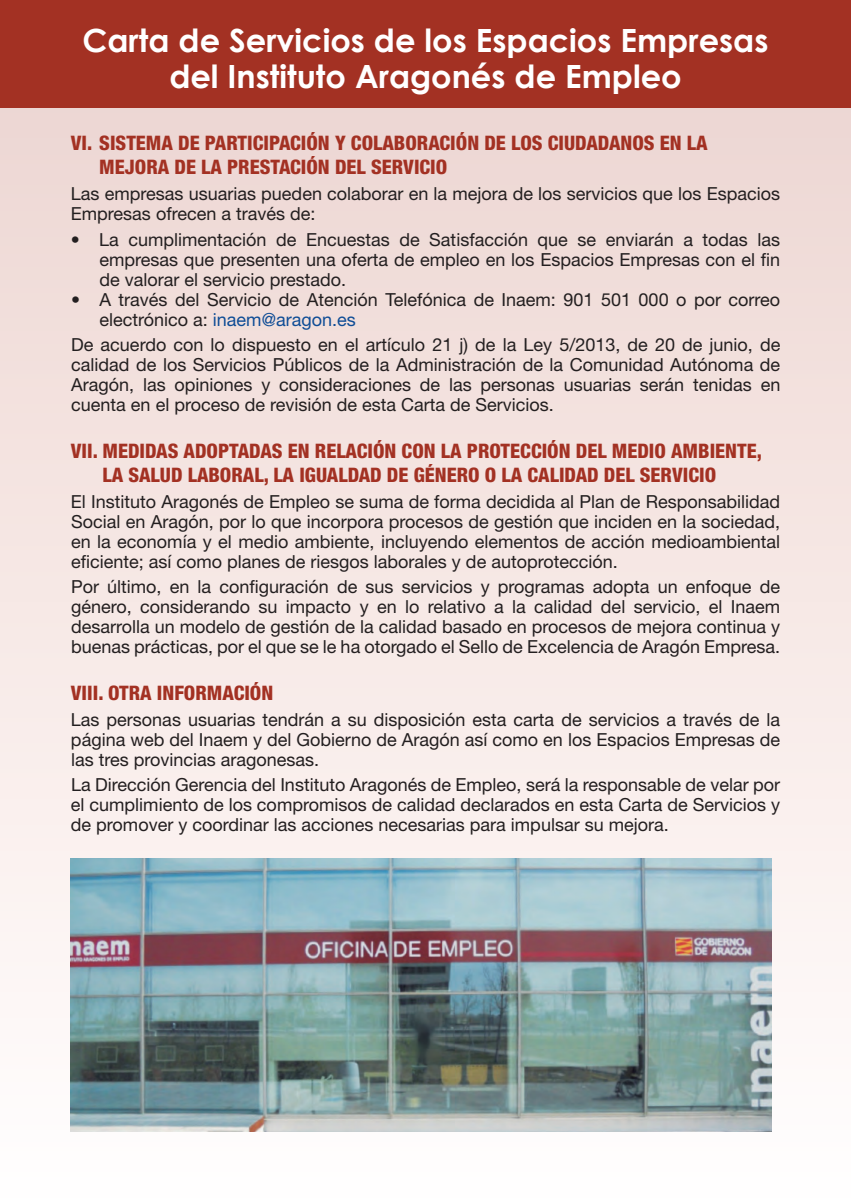
<style>
.page{position:relative;width:851px;height:1202px;background:#fff}
.page>*{position:absolute;margin:0;border:0;box-sizing:border-box;transform-origin:0 0}
.t1{font:700 32px/36px "Century Gothic";color:#fff;text-align:center}
.t2{font:800 condensed 20px/24px "Helvetica Neue LT Std";color:#a33123}
.t3{font:18px/20px "Helvetica Neue LT Std";color:#231f20;text-align:justify}
.s1{color:#0f4d96}
</style>
<div class="page">
<div style="left:0;top:108px;width:850px;height:1094px;background:linear-gradient(to bottom,#eed7d3,#fffdfd)"></div>
<div style="left:0;top:0;width:850px;height:108px;background:#a33123"></div>
<img style="left:71px;top:859px;width:700px;height:272px">
<h1 class="t1" style="left:82px;top:22px;width:687px">Carta de Servicios de los Espacios Empresas del Instituto Aragonés de Empleo</h1>
<p class="t2" style="left:99px;top:131px;width:609px;text-indent:-28px">VI. SISTEMA DE PARTICIPACIÓN Y COLABORACIÓN DE LOS CIUDADANOS EN LA<br>MEJORA DE LA PRESTACIÓN DEL SERVICIO</p>
<p class="t3" style="left:71px;top:183px;width:710px">Las empresas usuarias pueden colaborar en la mejora de los servicios que los Espacios<br>Empresas ofrecen a través de:</p>
<p class="t3" style="left:99px;top:229px;width:682px;text-indent:-28px">• La cumplimentación de Encuestas de Satisfacción que se enviarán a todas las empresas que presenten una oferta de empleo en los Espacios Empresas con el fin de valorar el servicio prestado.</p>
<p class="t3" style="left:99px;top:289px;width:682px;text-indent:-28px">• A través del Servicio de Atención Telefónica de Inaem: 901 501 000 o por correo electrónico a: <span class="s1">inaem@aragon.es</span></p>
<p class="t3" style="left:71px;top:335px;width:710px">De acuerdo con lo dispuesto en el artículo 21 j) de la Ley 5/2013, de 20 de junio, de calidad de los Servicios Públicos de la Administración de la Comunidad Autónoma de Aragón, las opiniones y consideraciones de las personas usuarias serán tenidas en cuenta en el proceso de revisión de esta Carta de Servicios.</p>
<p class="t2" style="left:102px;top:439px;width:661px;text-indent:-32px">VII. MEDIDAS ADOPTADAS EN RELACIÓN CON LA PROTECCIÓN DEL MEDIO AMBIENTE,<br>LA SALUD LABORAL, LA IGUALDAD DE GÉNERO O LA CALIDAD DEL SERVICIO</p>
<p class="t3" style="left:71px;top:491px;width:710px">El Instituto Aragonés de Empleo se suma de forma decidida al Plan de Responsabilidad Social en Aragón, por lo que incorpora procesos de gestión que inciden en la sociedad, en la economía y el medio ambiente, incluyendo elementos de acción medioambiental eficiente; así como planes de riesgos laborales y de autoprotección.</p>
<p class="t3" style="left:71px;top:577px;width:710px">Por último, en la configuración de sus servicios y programas adopta un enfoque de género, considerando su impacto y en lo relativo a la calidad del servicio, el Inaem desarrolla un modelo de gestión de la calidad basado en procesos de mejora continua y buenas prácticas, por el que se le ha otorgado el Sello de Excelencia de Aragón Empresa.</p>
<p class="t2" style="left:71px;top:681px;width:204px">VIII. OTRA INFORMACIÓN</p>
<p class="t3" style="left:71px;top:709px;width:710px">Las personas usuarias tendrán a su disposición esta carta de servicios a través de la página web del Inaem y del Gobierno de Aragón así como en los Espacios Empresas de las tres provincias aragonesas.</p>
<p class="t3" style="left:71px;top:775px;width:710px">La Dirección Gerencia del Instituto Aragonés de Empleo, será la responsable de velar por el cumplimiento de los compromisos de calidad declarados en esta Carta de Servicios y de promover y coordinar las acciones necesarias para impulsar su mejora.</p>
</div>
